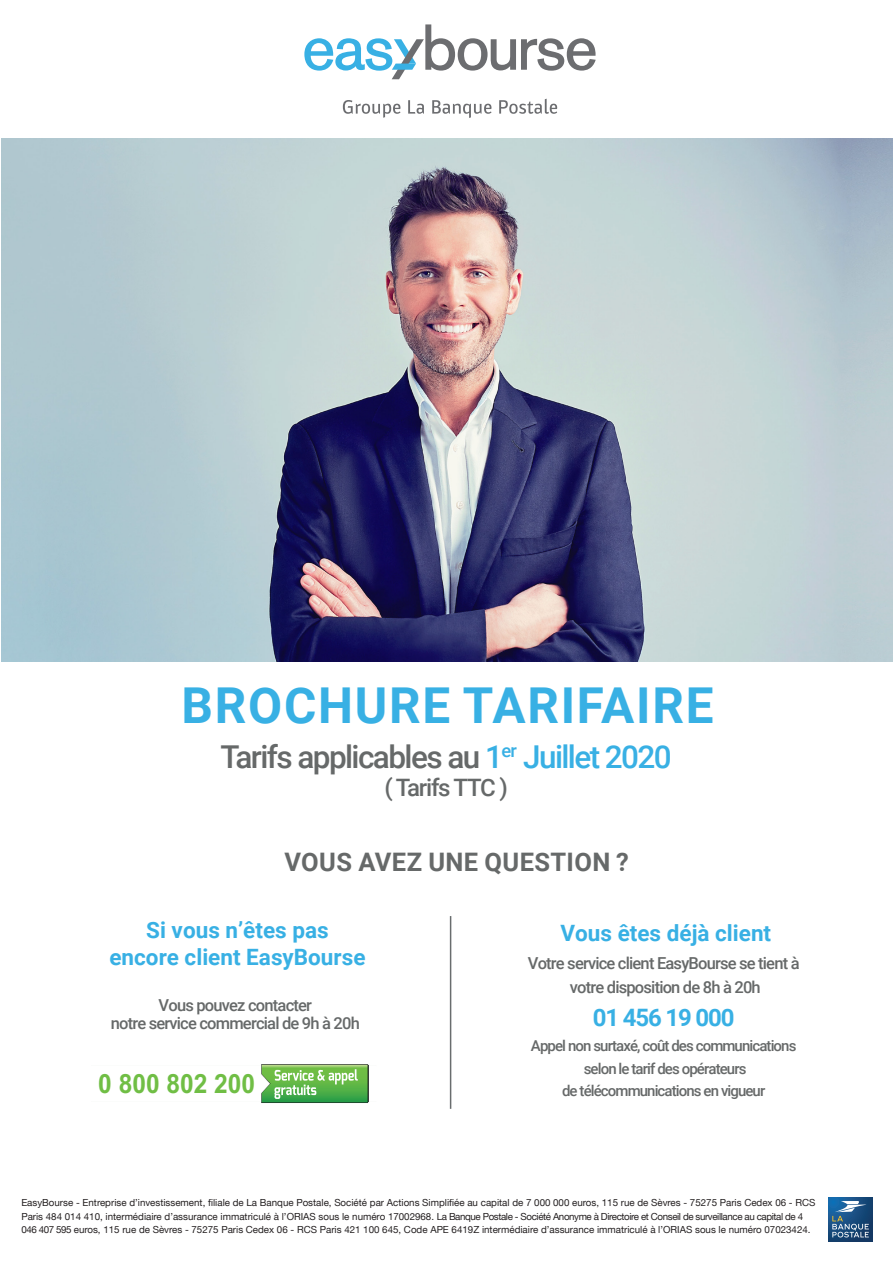
<style>
.page{position:relative;width:893px;height:1263px;background:#fff}
.page>*{position:absolute;margin:0;border:0;box-sizing:border-box;transform-origin:0 0}
.t1{font:700 49.5px "Roboto";letter-spacing:.035em;color:#38b0e4}
.t2{font:500 31.5px "Roboto";letter-spacing:-.05em;color:#666969}
.t3{font:700 26.55px "Arial";color:#70be45;scale:.92 1}
.t4{font:700 25.5px "Roboto";letter-spacing:.015em;color:#666969}
.t5{font:500 24px "Roboto";letter-spacing:-.05em;color:#666969}
.t6{font:700 24px "Roboto";letter-spacing:-.05em;color:#38b0e4}
.t7{font:700 22.5px "Roboto";color:#38b0e4}
.t8{font:500 16.5px "Roboto";letter-spacing:-.05em;color:#666969}
.t9{font:500 15px "Roboto";letter-spacing:-.06em;color:#666969}
.t10{font:9.75px/13.8px "Helvetica Neue LT";color:#231f20}
.s1{color:#38b0e4}
</style>
<div class="page">
<svg style="left:828px;top:1197px;width:45px;height:44px"></svg>
<svg style="left:832px;top:1201px;width:37px;height:36px"></svg>
<img style="left:261px;top:1064px;width:107px;height:39px">
<svg style="left:262px;top:1065px;width:106px;height:37px;background:#77c068"></svg>
<hr style="left:450px;top:916px;width:1px;height:193px;background:#696d6e">
<img style="left:1px;top:139px;width:892px;height:523px">
<svg style="left:343px;top:100px;width:57px;height:18px"></svg>
<svg style="left:408px;top:100px;width:16px;height:14px"></svg>
<svg style="left:432px;top:100px;width:59px;height:18px"></svg>
<svg style="left:499px;top:99px;width:58px;height:15px"></svg>
<svg style="left:304px;top:24px;width:292px;height:55px"></svg>
<p class="t1" style="left:181px;top:670px;width:534px">BROCHURE TARIFAIRE</p>
<p class="t2" style="left:220px;top:734px;width:453px">Tarifs applicables au <span class="s1">1</span><sup>er</sup> <span class="s1">Juillet 2020</span></p>
<p class="t5" style="left:384px;top:771px;width:125px">( Tarifs TTC )</p>
<p class="t4" style="left:284px;top:843px;width:346px">VOUS AVEZ UNE QUESTION ?</p>
<p class="t7" style="left:146px;top:914px;width:184px">Si vous n’êtes pas</p>
<p class="t7" style="left:109px;top:941px;width:258px">encore client EasyBourse</p>
<p class="t8" style="left:159px;top:994px;width:155px">Vous pouvez contacter</p>
<p class="t8" style="left:111px;top:1012px;width:251px">notre service commercial de 9h à 20h</p>
<p class="t3" style="left:98px;top:1065px;width:172px">0 800 802 200</p>
<p class="t7" style="left:560px;top:917px;width:212px">Vous êtes déjà client</p>
<p class="t8" style="left:528px;top:951px;width:273px">Votre service client EasyBourse se tient à</p>
<p class="t8" style="left:570px;top:975px;width:192px">votre disposition de 8h à 20h</p>
<p class="t6" style="left:593px;top:1000px;width:143px">01 456 19 000</p>
<p class="t9" style="left:531px;top:1035px;width:267px">Appel non surtaxé, coût des communications</p>
<p class="t9" style="left:584px;top:1058px;width:164px">selon le tarif des opérateurs</p>
<p class="t9" style="left:562px;top:1080px;width:205px">de télécommunications en vigueur</p>
<p class="t10" style="left:21px;top:1195px;width:796px">EasyBourse - Entreprise d’investissement, filiale de La Banque Postale, Société par Actions Simplifiée au capital de 7 000 000 euros, 115 rue de Sèvres - 75275 Paris Cedex 06 - RCS<br>Paris 484 014 410, intermédiaire d’assurance immatriculé à l’ORIAS sous le numéro 17002968. La Banque Postale - Société Anonyme à Directoire et Conseil de surveillance au capital de 4<br>046 407 595 euros, 115 rue de Sèvres - 75275 Paris Cedex 06 - RCS Paris 421 100 645, Code APE 6419Z intermédiaire d’assurance immatriculé à l’ORIAS sous le numéro 07023424.</p>
</div>
